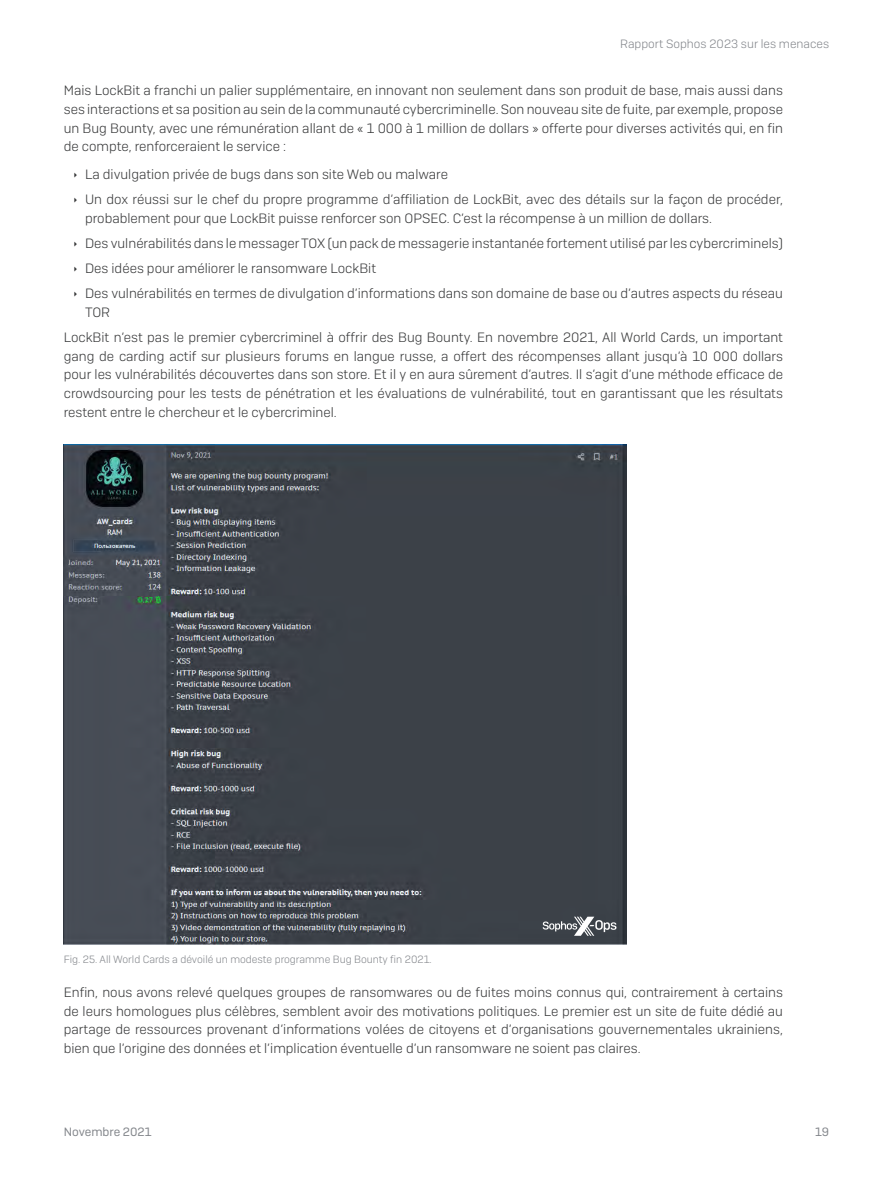
<style>
.page{position:relative;width:893px;height:1191px;background:#fff}
.page>*{position:absolute;margin:0;border:0;box-sizing:border-box;transform-origin:0 0}
.Body_Copy{font:300 13.5px/18.8px "Sophos Sans";color:#363738;text-align:justify}
.t1{font:300 12px "Sophos Sans";color:#83868b}
.t2{font:12px "Sophos Sans";color:#83868b}
.Note{font:300 10.5px "Sophos Sans";color:#83868b}
</style>
<div class="page">
<img style="left:64px;top:444px;width:563px;height:500px">
<svg style="left:543px;top:916px;width:73px;height:19px"></svg>
<p class="t1" style="left:620px;top:36px;width:211px">Rapport Sophos 2023 sur les menaces</p>
<p class="Body_Copy" style="left:64px;top:81px;width:721px">Mais LockBit a franchi un palier supplémentaire, en innovant non seulement dans son produit de base, mais aussi dans ses interactions et sa position au sein de la communauté cybercriminelle. Son nouveau site de fuite, par exemple, propose un Bug Bounty, avec une rémunération allant de « 1 000 à 1 million de dollars » offerte pour diverses activités qui, en fin de compte, renforceraient le service :</p>
<p class="Body_Copy" style="left:85px;top:164px;width:364px">La divulgation privée de bugs dans son site Web ou malware</p>
<p class="Body_Copy" style="left:85px;top:189px;width:699px">Un dox réussi sur le chef du propre programme d’affiliation de LockBit, avec des détails sur la façon de procéder, probablement pour que LockBit puisse renforcer son OPSEC. C’est la récompense à un million de dollars.</p>
<p class="Body_Copy" style="left:85px;top:233px;width:699px">Des vulnérabilités dans le messager TOX (un pack de messagerie instantanée fortement utilisé par les cybercriminels)</p>
<p class="Body_Copy" style="left:85px;top:258px;width:293px">Des idées pour améliorer le ransomware LockBit</p>
<p class="Body_Copy" style="left:85px;top:284px;width:699px">Des vulnérabilités en termes de divulgation d’informations dans son domaine de base ou d’autres aspects du réseau<br>TOR</p>
<p class="Body_Copy" style="left:64px;top:327px;width:721px">LockBit n’est pas le premier cybercriminel à offrir des Bug Bounty. En novembre 2021, All World Cards, un important gang de carding actif sur plusieurs forums en langue russe, a offert des récompenses allant jusqu’à 10 000 dollars pour les vulnérabilités découvertes dans son store. Et il y en aura sûrement d’autres. Il s’agit d’une méthode efficace de crowdsourcing pour les tests de pénétration et les évaluations de vulnérabilité, tout en garantissant que les résultats restent entre le chercheur et le cybercriminel.</p>
<p class="Note" style="left:64px;top:953px;width:370px">Fig. 25. All World Cards a dévoilé un modeste programme Bug Bounty fin 2021.</p>
<p class="Body_Copy" style="left:64px;top:982px;width:721px">Enfin, nous avons relevé quelques groupes de ransomwares ou de fuites moins connus qui, contrairement à certains de leurs homologues plus célèbres, semblent avoir des motivations politiques. Le premier est un site de fuite dédié au partage de ressources provenant d’informations volées de citoyens et d’organisations gouvernementales ukrainiens, bien que l’origine des données et l’implication éventuelle d’un ransomware ne soient pas claires.</p>
<p class="t2" style="left:64px;top:1124px;width:89px">Novembre 2021</p>
<p class="t2" style="left:815px;top:1124px;width:16px">19</p>
</div>
